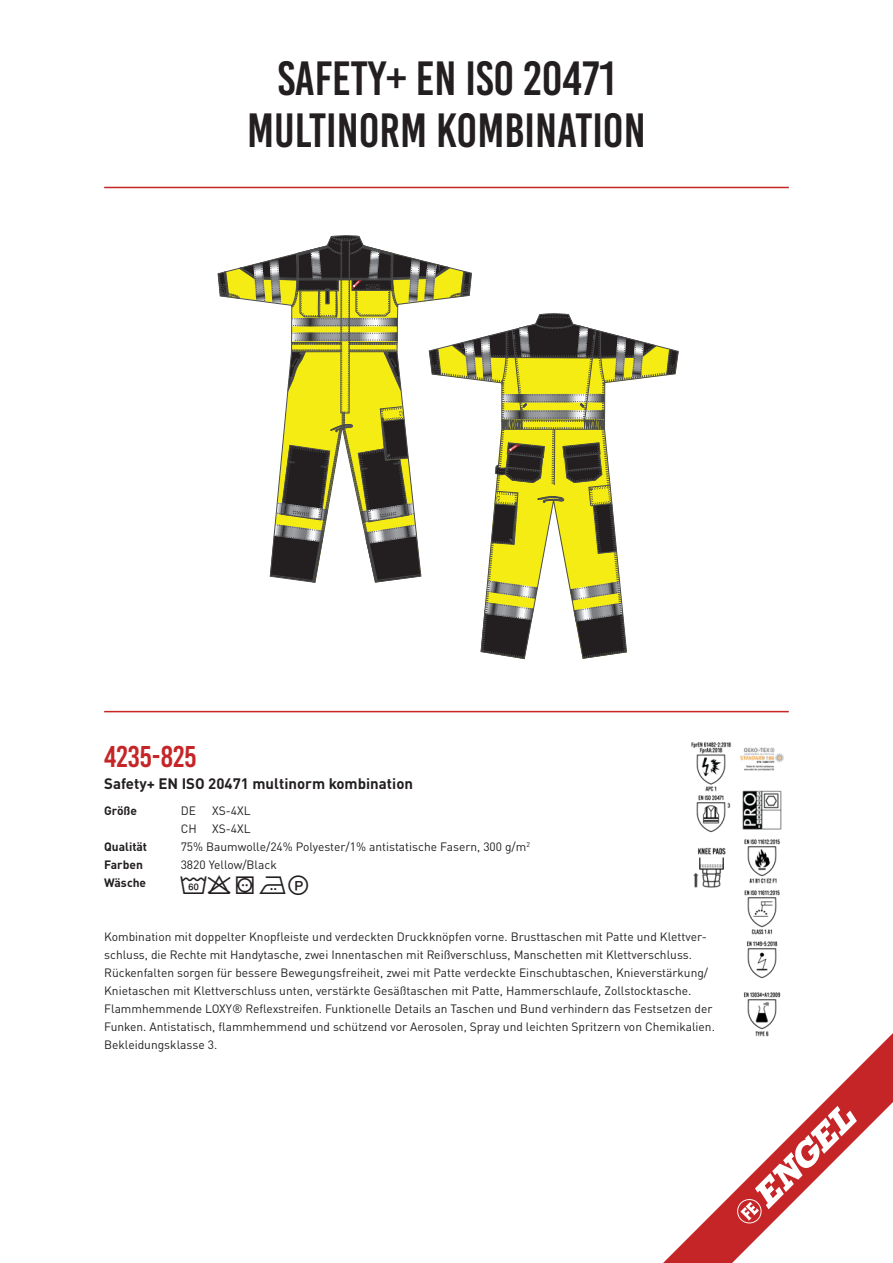
<style>
.page{position:relative;width:893px;height:1263px;background:#fff}
.page>*{position:absolute;margin:0;border:0;box-sizing:border-box;transform-origin:0 0}
.t1{font:48px/52.5px "Bebas Kai";color:#231f20;text-align:center}
.produktnr{font:30px "Bebas Kai";color:#c62528}
.produkt_overskrift{font:700 15px "DINOT";color:#231f20}
.produkt_brødtekst{font:12px/18px "DINOT";color:#231f20}
.produkt_info{font:12px "DINOT";color:#231f20}
.produkt_info-2{font:700 12px "DINOT";color:#231f20}
</style>
<div class="page">
<svg style="left:218px;top:235px;width:460px;height:424px"></svg>
<hr style="left:104px;top:187px;width:685px;height:1px;background:#c62528">
<hr style="left:104px;top:711px;width:685px;height:1px;background:#c62528">
<svg style="left:663px;top:1033px;width:230px;height:230px"></svg>
<svg style="left:736px;top:1106px;width:121px;height:119px"></svg>
<img style="left:737px;top:747px;width:51px;height:293px">
<img style="left:691px;top:742px;width:41px;height:91px">
<img style="left:693px;top:847px;width:33px;height:41px">
<p class="t1" style="left:247px;top:52px;width:400px">SAFETY+ EN ISO 20471<br>MULTINORM KOMBINATION</p>
<p class="produktnr" style="left:104px;top:741px;width:94px">4235-825</p>
<p class="produkt_overskrift" style="left:104px;top:774px;width:310px">Safety+ EN ISO 20471 multinorm kombination</p>
<p class="produkt_info-2" style="left:104px;top:802px;width:34px">Größe</p>
<p class="produkt_info" style="left:181px;top:803px;width:17px">DE</p>
<p class="produkt_info" style="left:212px;top:803px;width:40px">XS-4XL</p>
<p class="produkt_info" style="left:181px;top:821px;width:17px">CH</p>
<p class="produkt_info" style="left:212px;top:821px;width:40px">XS-4XL</p>
<p class="produkt_info-2" style="left:104px;top:838px;width:44px">Qualität</p>
<p class="produkt_info" style="left:181px;top:839px;width:351px">75% Baumwolle/24% Polyester/1% antistatische Fasern, 300 g/m<sup>2</sup></p>
<p class="produkt_info-2" style="left:104px;top:856px;width:40px">Farben</p>
<p class="produkt_info" style="left:181px;top:857px;width:98px">3820 Yellow/Black</p>
<p class="produkt_info-2" style="left:104px;top:874px;width:44px">Wäsche</p>
<p class="produkt_brødtekst" style="left:104px;top:927px;width:612px">Kombination mit doppelter Knopfleiste und verdeckten Druckknöpfen vorne. Brusttaschen mit Patte und Klettver&shy;schluss, die Rechte mit Handytasche, zwei Innentaschen mit Reißverschluss, Manschetten mit Klettverschluss.<br>Rückenfalten sorgen für bessere Bewegungsfreiheit, zwei mit Patte verdeckte Einschubtaschen, Knieverstärkung/ Knietaschen mit Klettverschluss unten, verstärkte Gesäßtaschen mit Patte, Hammerschlaufe, Zollstocktasche.<br>Flammhemmende LOXY® Reflexstreifen. Funktionelle Details an Taschen und Bund verhindern das Festsetzen der Funken. Antistatisch, flammhemmend und schützend vor Aerosolen, Spray und leichten Spritzern von Chemikalien.<br>Bekleidungsklasse 3.</p>
</div>
